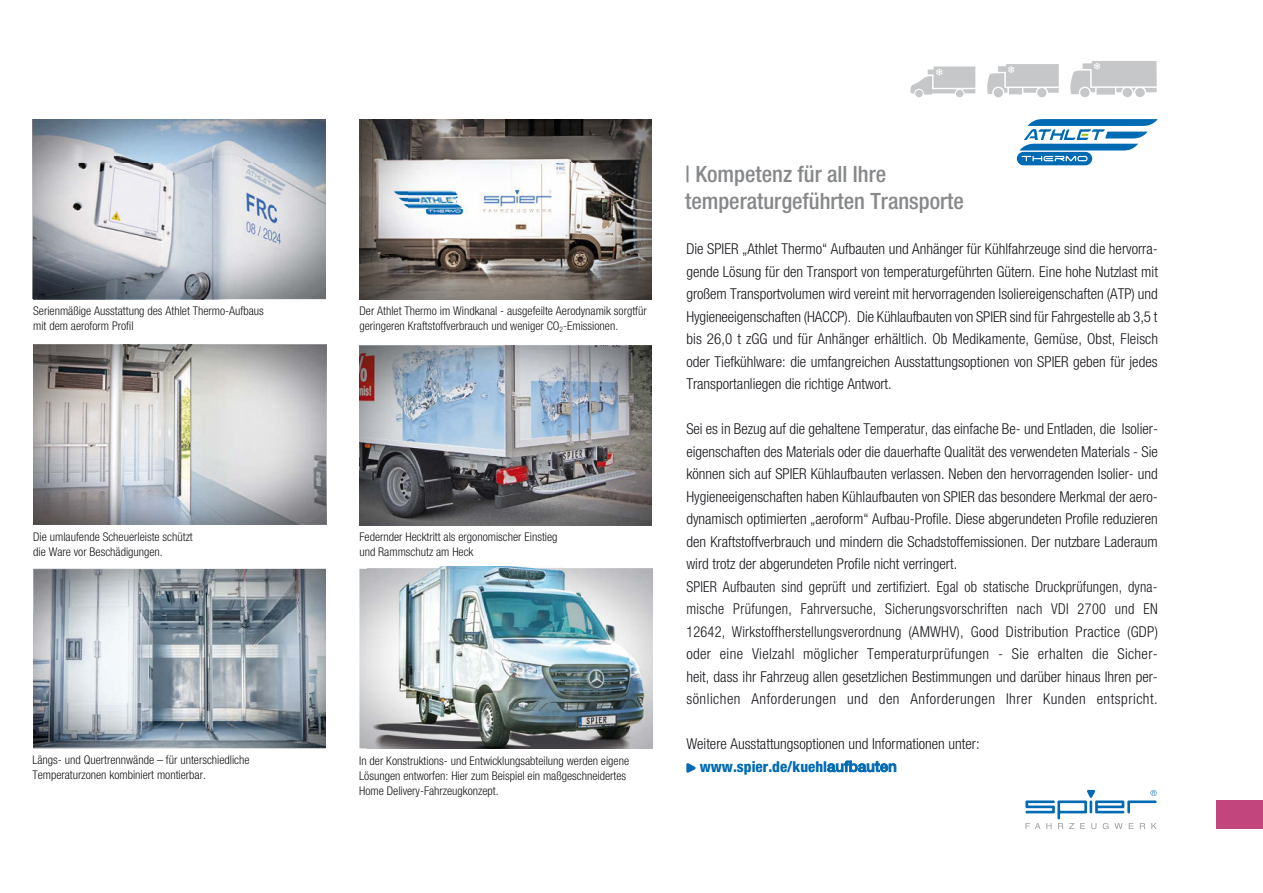
<style>
.page{position:relative;width:1263px;height:893px;background:#fff}
.page>*{position:absolute;margin:0;border:0;box-sizing:border-box;transform-origin:0 0}
.t1{font:500 condensed 22.5px/27px "Helvetica Neue";color:#87888a}
.t2{font:300 condensed 15px/22.5px "Helvetica Neue";color:#1a171c}
.t3{font:300 condensed 12px/15px "Helvetica Neue";color:#1a171c}
.s1{font-weight:800;color:#006ab3}
.s2{font-weight:500;font-stretch:normal;color:#006ab3}
</style>
<div class="page">
<svg style="left:987px;top:64px;width:72px;height:33px"></svg>
<svg style="left:910px;top:66px;width:65px;height:31px"></svg>
<svg style="left:1070px;top:61px;width:87px;height:36px"></svg>
<img style="left:359px;top:345px;width:293px;height:180px">
<svg style="left:686px;top:763px;width:9px;height:10px"></svg>
<div style="left:1017px;top:152px;width:75px;height:13px;background:#006ab3;border-radius:7px"></div>
<svg style="left:1019px;top:119px;width:139px;height:42px"></svg>
<svg style="left:1025px;top:790px;width:132px;height:39px"></svg>
<div style="left:1216px;top:800px;width:47px;height:29px;background:#c2457e"></div>
<img style="left:33px;top:119px;width:293px;height:181px">
<img style="left:33px;top:344px;width:293px;height:180px">
<img style="left:33px;top:569px;width:292px;height:179px">
<img style="left:359px;top:569px;width:9px;height:179px">
<img style="left:359px;top:119px;width:293px;height:180px">
<img style="left:368px;top:566px;width:145px;height:3px">
<img style="left:513px;top:566px;width:140px;height:45px">
<img style="left:652px;top:611px;width:1px;height:137px">
<img style="left:368px;top:569px;width:284px;height:179px">
<p class="t3" style="left:33px;top:303px;width:232px">Serienmäßige Ausstattung des Athlet Thermo-Aufbaus mit dem aeroform Profil</p>
<p class="t3" style="left:359px;top:303px;width:289px">Der Athlet Thermo im Windkanal - ausgefeilte Aerodynamik sorgtfür geringeren Kraftstoffverbrauch und weniger CO<sub>2</sub>-Emissionen.</p>
<p class="t3" style="left:33px;top:529px;width:161px">Die umlaufende Scheuerleiste schützt die Ware vor Beschädigungen.</p>
<p class="t3" style="left:359px;top:529px;width:200px">Federnder Hecktritt als ergonomischer Einstieg und Rammschutz am Heck</p>
<p class="t3" style="left:32px;top:752px;width:219px">Längs- und Quertrennwände – für unterschiedliche<br>Temperaturzonen kombiniert montierbar.</p>
<p class="t3" style="left:359px;top:753px;width:271px">In der Konstruktions- und Entwicklungsabteilung werden eigene<br>Lösungen entworfen: Hier zum Beispiel ein maßgeschneidertes<br>Home Delivery-Fahrzeugkonzept.</p>
<h1 class="t1" style="left:685px;top:160px;width:280px">| Kompetenz für all Ihre temperaturgeführten Transporte</h1>
<p class="t2" style="left:686px;top:237px;width:473px;text-align:justify">Die SPIER „Athlet Thermo“ Aufbauten und Anhänger für Kühlfahrzeuge sind die hervorra&shy;gende Lösung für den Transport von temperaturgeführten Gütern. Eine hohe Nutzlast mit großem Transportvolumen wird vereint mit hervorragenden Isoliereigenschaften (ATP) und Hygieneeigenschaften (HACCP). Die Kühlaufbauten von SPIER sind für Fahrgestelle ab 3,5 t bis 26,0 t zGG und für Anhänger erhältlich. Ob Medikamente, Gemüse, Obst, Fleisch oder Tiefkühlware: die umfangreichen Ausstattungsoptionen von SPIER geben für jedes Transportanliegen die richtige Antwort.</p>
<p class="t2" style="left:686px;top:417px;width:473px">Sei es in Bezug auf die gehaltene Temperatur, das einfache Be- und Entladen, die Isolier&shy;eigenschaften des Materials oder die dauerhafte Qualität des verwendeten Materials - Sie können sich auf SPIER Kühlaufbauten verlassen. Neben den hervorragenden Isolier- und Hygieneeigenschaften haben Kühlaufbauten von SPIER das besondere Merkmal der aero&shy;dynamisch optimierten „aeroform“ Aufbau-Profile. Diese abgerundeten Profile reduzieren den Kraftstoffverbrauch und mindern die Schadstoffemissionen. Der nutzbare Laderaum wird trotz der abgerundeten Profile nicht verringert.<br>SPIER Aufbauten sind geprüft und zertifiziert. Egal ob statische Druckprüfungen, dyna&shy;mische Prüfungen, Fahrversuche, Sicherungsvorschriften nach VDI 2700 und EN 12642, Wirkstoffherstellungsverordnung (AMWHV), Good Distribution Practice (GDP) oder eine Vielzahl möglicher Temperaturprüfungen - Sie erhalten die Sicher&shy;heit, dass ihr Fahrzeug allen gesetzlichen Bestimmungen und darüber hinaus Ihren per&shy;sönlichen Anforderungen und den Anforderungen Ihrer Kunden entspricht.</p>
<p class="t2" style="left:700px;top:732px;width:281px;text-indent:-13px">Weitere Ausstattungsoptionen und Informationen unter: <span class="s1">www.spier.de/kuehl</span><span class="s2">aufbauten</span></p>
</div>
